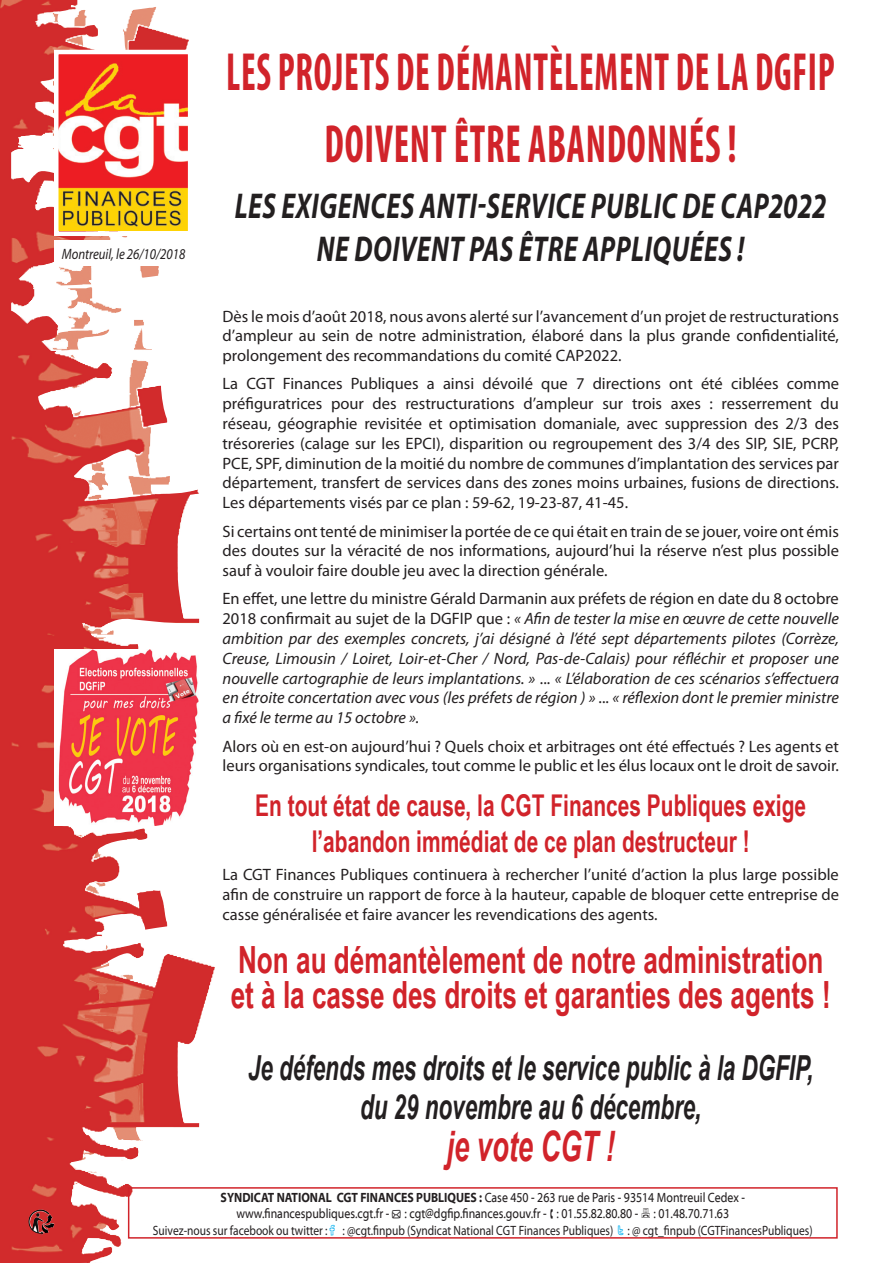
<style>
.page{position:relative;width:893px;height:1263px;background:#fff}
.page>*{position:absolute;margin:0;border:0;box-sizing:border-box;transform-origin:0 0}
.t1{font:700 condensed 54px "Myriad Pro";letter-spacing:.02em;color:#d1232a;scale:.69 1}
.t2{font:700 condensed 54px "Myriad Pro";letter-spacing:.02em;color:#d1232a;scale:.73 1}
.t3{font:italic 700 42px "Arial";color:#d1232a;scale:.65 1}
.t4{font:700 37.5px "Arial Narrow";color:#d1232a;scale:.85 1}
.t5{font:italic 700 36px "Myriad Pro";letter-spacing:.02em;color:#231f20;scale:.74 1}
.t6{font:italic 700 34.5px "Arial";color:#231f20;scale:.65 1}
.t7{font:700 30px/36px "Arial Narrow";color:#d1232a;text-align:center;scale:.85 1}
.t8{font:16.5px/19.8px "Myriad Pro";color:#231f20;text-align:justify}
.t9{font:italic 16.5px/19.8px "Myriad Pro";color:#231f20;text-align:justify}
.puces_noire_copie_2{font:italic 15px "Myriad Pro";color:#231f20;scale:.85 1}
.t10{font:13.5px/16.5px "Myriad Web Pro";color:#231f20;text-align:center;scale:.85 1}
.Style_de_paragraphe{font:13.5px "Myriad Pro";color:#231f20;scale:.85 1}
.s1{font-style:normal}
.s2{font-weight:700}
</style>
<div class="page">
<img style="left:0;top:0;width:215px;height:1263px">
<img style="left:59px;top:55px;width:128px;height:175px">
<div style="left:54px;top:50px;width:138px;height:186px;border:4px solid #fff"></div>
<div style="left:54px;top:240px;width:139px;height:26px;background:#fff"></div>
<img style="left:28px;top:1209px;width:26px;height:26px">
<div style="left:128px;top:1187px;width:710px;height:51px;border:2px solid #d1232a"></div>
<img style="left:54px;top:649px;width:149px;height:177px">
<p class="puces_noire_copie_2" style="left:62px;top:244px;width:147px">Montreuil, le 26/10/2018</p>
<p class="t1" style="left:226px;top:38px;width:883px">LES PROJETS DE DÉMANTÈLEMENT DE LA DGFIP</p>
<p class="t2" style="left:325px;top:110px;width:566px">DOIVENT ÊTRE ABANDONNÉS !</p>
<p class="t5" style="left:235px;top:182px;width:801px">LES EXIGENCES ANTI-SERVICE PUBLIC DE CAP2022</p>
<p class="t5" style="left:317px;top:225px;width:579px">NE DOIVENT PAS ÊTRE APPLIQUÉES !</p>
<p class="t8" style="left:223px;top:306px;width:618px">Dès le mois d’août 2018, nous avons alerté sur l’avancement d’un projet de restructurations d’ampleur au sein de notre administration, élaboré dans la plus grande confidentialité, prolongement des recommandations du comité CAP2022.</p>
<p class="t8" style="left:223px;top:374px;width:618px">La CGT Finances Publiques a ainsi dévoilé que 7 directions ont été ciblées comme préfiguratrices pour des restructurations d’ampleur sur trois axes : resserrement du réseau, géographie revisitée et optimisation domaniale, avec suppression des 2/3 des trésoreries (calage sur les EPCI), disparition ou regroupement des 3/4 des SIP, SIE, PCRP, PCE, SPF, diminution de la moitié du nombre de communes d’implantation des services par département, transfert de services dans des zones moins urbaines, fusions de directions.<br>Les départements visés par ce plan : 59-62, 19-23-87, 41-45.</p>
<p class="t8" style="left:223px;top:521px;width:618px">Si certains ont tenté de minimiser la portée de ce qui était en train de se jouer, voire ont émis des doutes sur la véracité de nos informations, aujourd’hui la réserve n’est plus possible sauf à vouloir faire double jeu avec la direction générale.</p>
<p class="t9" style="left:223px;top:589px;width:618px"><span class="s1">En effet, une lettre du ministre Gérald Darmanin aux préfets de région en date du 8 octobre 2018 confirmait au sujet de la DGFIP que :</span> « Afin de tester la mise en œuvre de cette nouvelle ambition par des exemples concrets, j’ai désigné à l’été sept départements pilotes (Corrèze, Creuse, Limousin / Loiret, Loir-et-Cher / Nord, Pas-de-Calais) pour réfléchir et proposer une nouvelle cartographie de leurs implantations. » <span class="s1">...</span> « L’élaboration de ces scénarios s’effectuera en étroite concertation avec vous (les préfets de région ) » <span class="s1">...</span> « réflexion dont le premier ministre a fixé le terme au 15 octobre ».</p>
<p class="t8" style="left:223px;top:736px;width:618px">Alors où en est-on aujourd’hui ? Quels choix et arbitrages ont été effectués ? Les agents et leurs organisations syndicales, tout comme le public et les élus locaux ont le droit de savoir.</p>
<p class="t7" style="left:255px;top:786px;width:650px">En tout état de cause, la CGT Finances Publiques exige l’abandon immédiat de ce plan destructeur !</p>
<p class="t8" style="left:223px;top:864px;width:618px">La CGT Finances Publiques continuera à rechercher l’unité d’action la plus large possible afin de construire un rapport de force à la hauteur, capable de bloquer cette entreprise de casse généralisée et faire avancer les revendications des agents.</p>
<p class="t4" style="left:238px;top:932px;width:690px">Non au démantèlement de notre administration</p>
<p class="t4" style="left:231px;top:967px;width:707px">et à la casse des droits et garanties des agents !</p>
<p class="t6" style="left:248px;top:1045px;width:871px">Je défends mes droits et le service public à la DGFIP,</p>
<p class="t6" style="left:360px;top:1083px;width:527px">du 29 novembre au 6 décembre,</p>
<p class="t3" style="left:447px;top:1118px;width:261px">je vote CGT !</p>
<p class="t10" style="left:221px;top:1189px;width:618px"><span class="s2">SYNDICAT NATIONAL CGT FINANCES PUBLIQUES :</span> Case 450 - 263 rue de Paris - 93514 Montreuil Cedex - www.financespubliques.cgt.fr - ● : cgt@dgfip.finances.gouv.fr - : 01.55.82.80.80 - : 01.48.70.71.63</p>
<p class="Style_de_paragraphe" style="left:153px;top:1222px;width:777px">Suivez-nous sur facebook ou twitter : : @cgt.finpub (Syndicat National CGT Finances Publiques) : @ cgt_finpub (CGTFinancesPubliques)</p>
</div>
